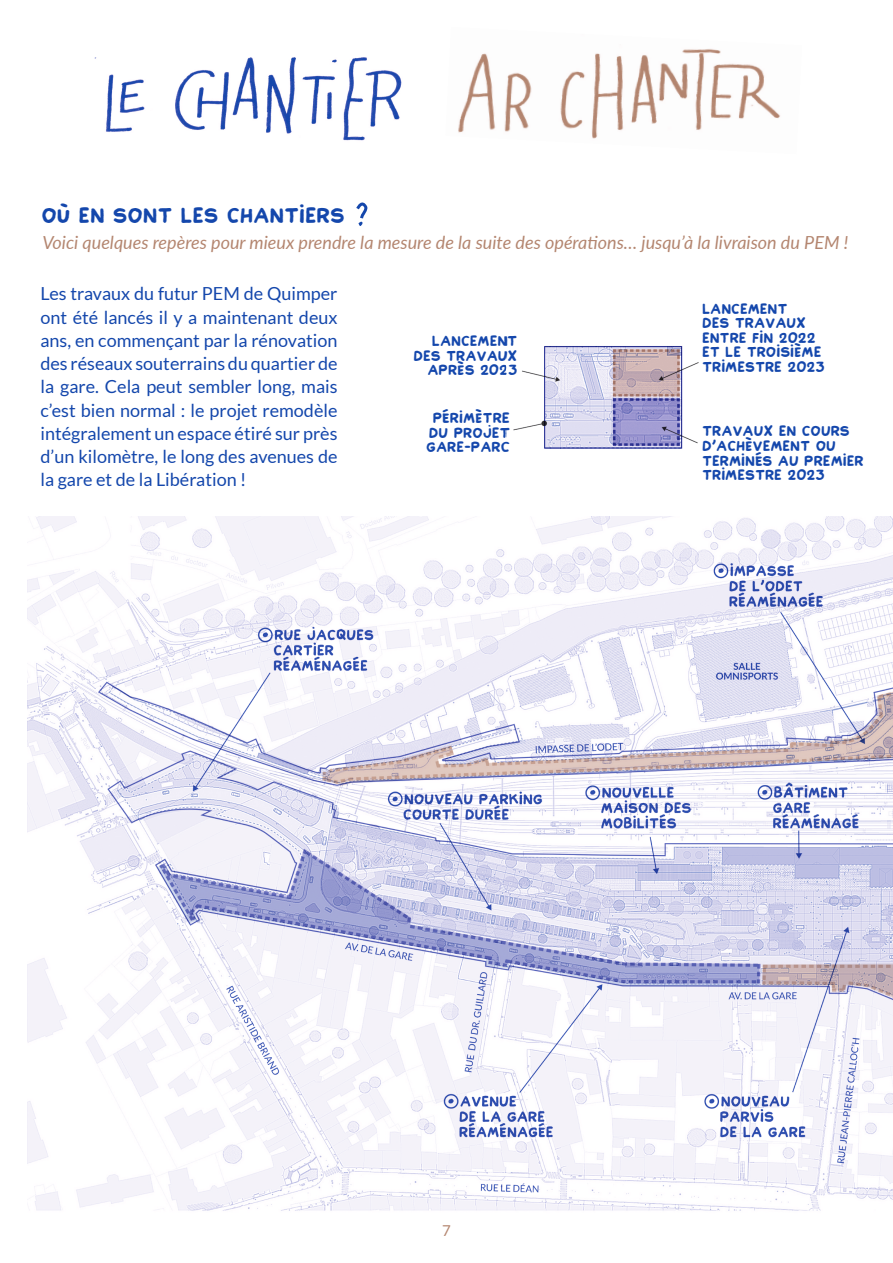
<style>
.page{position:relative;width:893px;height:1263px;background:#fff}
.page>*{position:absolute;margin:0;border:0;box-sizing:border-box;transform-origin:0 0}
.t1{font:18px/23.2px "Lato";color:#1447ac;text-align:justify}
.t2{font:italic 18px "Lato";color:#b48670}
.t3{font:18px "Kemper Sans";color:#1447ac}
.t4{font:15px "Lato";color:#b48670}
.t5{font:12.15px/14.5px "Kemper Sans";color:#1447ac}
</style>
<div class="page">
<img style="left:27px;top:517px;width:864px;height:694px">
<svg style="left:157px;top:851px;width:602px;height:135px"></svg>
<svg style="left:762px;top:963px;width:131px;height:33px;background:#c3b4bf"></svg>
<svg style="left:324px;top:692px;width:569px;height:94px"></svg>
<img style="left:513px;top:346px;width:186px;height:103px">
<img style="left:458px;top:49px;width:322px;height:90px">
<img style="left:94px;top:57px;width:308px;height:84px">
<svg style="left:356px;top:202px;width:12px;height:24px"></svg>
<p class="t3" style="left:43px;top:203px;width:305px">OÙ EN SONT LES CHANTIERS</p>
<p class="t2" style="left:43px;top:230px;width:807px">Voici quelques repères pour mieux prendre la mesure de la suite des opérations… jusqu’à la livraison du PEM !</p>
<p class="t1" style="left:40px;top:282px;width:299px">Les travaux du futur PEM de Quimper ont été lancés il y a maintenant deux ans, en commençant par la rénovation des réseaux souterrains du quartier de la gare. Cela peut sembler long, mais c’est bien normal : le projet remodèle intégralement un espace étiré sur près d’un kilomètre, le long des avenues de la gare et de la Libération !</p>
<p class="t5" style="left:703px;top:301px;width:124px">LANCEMENT<br>DES TRAVAUX<br>ENTRE FIN 2022<br>ET LE TROISIÈME<br>TRIMESTRE 2023</p>
<p class="t5" style="left:414px;top:334px;width:105px;text-align:right">LANCEMENT<br>DES TRAVAUX<br>APRÈS 2023</p>
<p class="t5" style="left:427px;top:410px;width:85px;text-align:center">PÉRIMÈTRE<br>DU PROJET<br>GARE-PARC</p>
<p class="t5" style="left:703px;top:424px;width:163px">TRAVAUX EN COURS<br>D'ACHÈVEMENT OU<br>TERMINÉS AU PREMIER<br>TRIMESTRE 2023</p>
<p class="t4" style="left:442px;top:1222px;width:10px">7</p>
</div>
